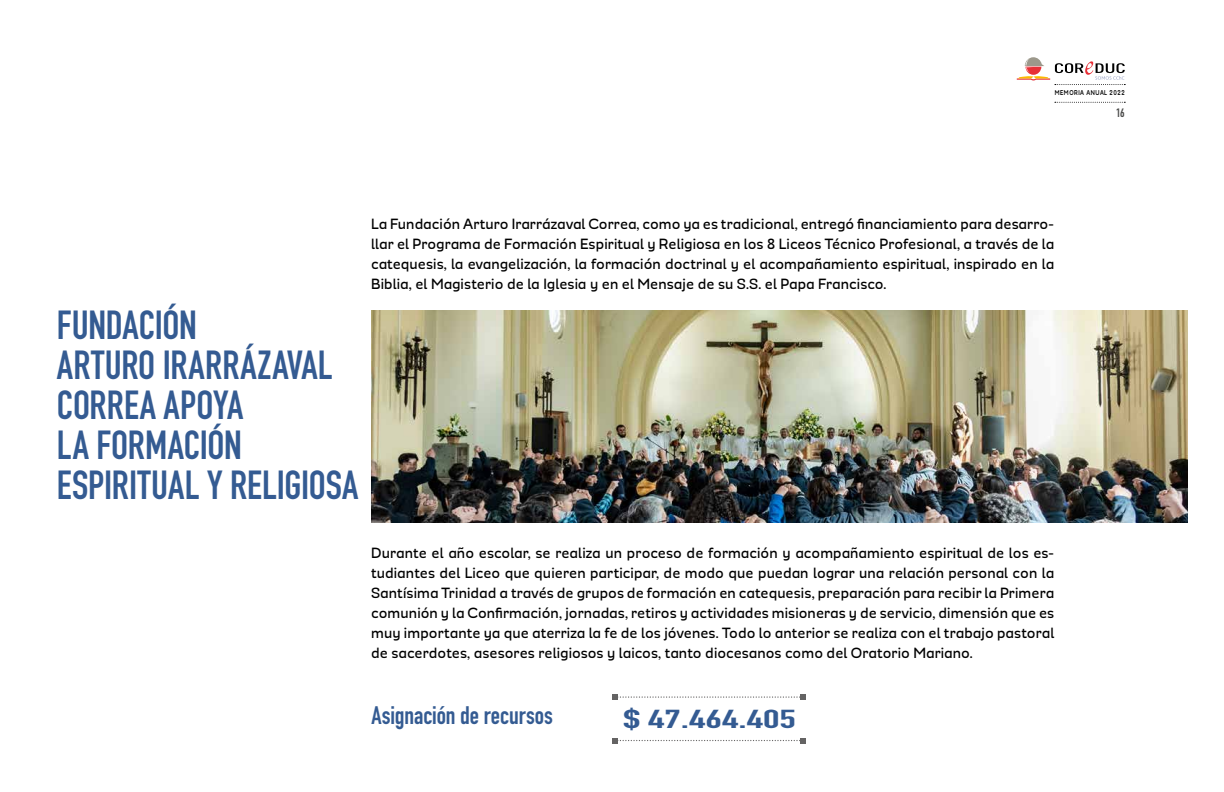
<style>
.page{position:relative;width:1224px;height:792px;background:#fff}
.page>*{position:absolute;margin:0;border:0;box-sizing:border-box;transform-origin:0 0}
.t1{font:700 40px/40px "DIN Condensed";color:#345b92}
.t2{font:700 25.6px "DIN Condensed";color:#345b92;scale:1.72 1}
.t3{font:700 25px "DIN Condensed";letter-spacing:-.005em;color:#345b92}
.t4{font:500 17px/20px "Modernica";letter-spacing:.005em;color:#000;text-align:justify}
.t5{font:700 12px "DIN Condensed";color:#4a4a49}
.t6{font:700 8px "Modernica";letter-spacing:.09em;color:#000;scale:.8 1}
</style>
<div class="page">
<svg style="left:1017px;top:57px;width:108px;height:28px"></svg>
<svg style="left:1055px;top:102px;width:70px;height:1px"></svg>
<svg style="left:612px;top:738px;width:194px;height:5px"></svg>
<svg style="left:612px;top:694px;width:194px;height:6px"></svg>
<img style="left:371px;top:310px;width:817px;height:213px">
<p class="t6" style="left:1055px;top:89px;width:89px">MEMORIA ANUAL 2022</p>
<p class="t5" style="left:1116px;top:105px;width:10px">16</p>
<h1 class="t1" style="left:57px;top:305px;width:303px">FUNDACIÓN<br>ARTURO IRARRÁZAVAL<br>CORREA APOYA<br>LA FORMACIÓN<br>ESPIRITUAL Y RELIGIOSA</h1>
<p class="t4" style="left:371px;top:215px;width:685px">La Fundación Arturo Irarrázaval Correa, como ya es tradicional, entregó financiamiento para desarro&shy;llar el Programa de Formación Espiritual y Religiosa en los 8 Liceos Técnico Profesional, a través de la catequesis, la evangelización, la formación doctrinal y el acompañamiento espiritual, inspirado en la Biblia, el Magisterio de la Iglesia y en el Mensaje de su S.S. el Papa Francisco.</p>
<p class="t4" style="left:371px;top:544px;width:685px">Durante el año escolar, se realiza un proceso de formación y acompañamiento espiritual de los es&shy;tudiantes del Liceo que quieren participar, de modo que puedan lograr una relación personal con la Santísima Trinidad a través de grupos de formación en catequesis, preparación para recibir la Primera comunión y la Confirmación, jornadas, retiros y actividades misioneras y de servicio, dimensión que es muy importante ya que aterriza la fe de los jóvenes. Todo lo anterior se realiza con el trabajo pastoral de sacerdotes, asesores religiosos y laicos, tanto diocesanos como del Oratorio Mariano.</p>
<h3 class="t3" style="left:371px;top:698px;width:183px">Asignación de recursos</h3>
<h2 class="t2" style="left:623px;top:702px;width:102px">$ 47.464.405</h2>
</div>
